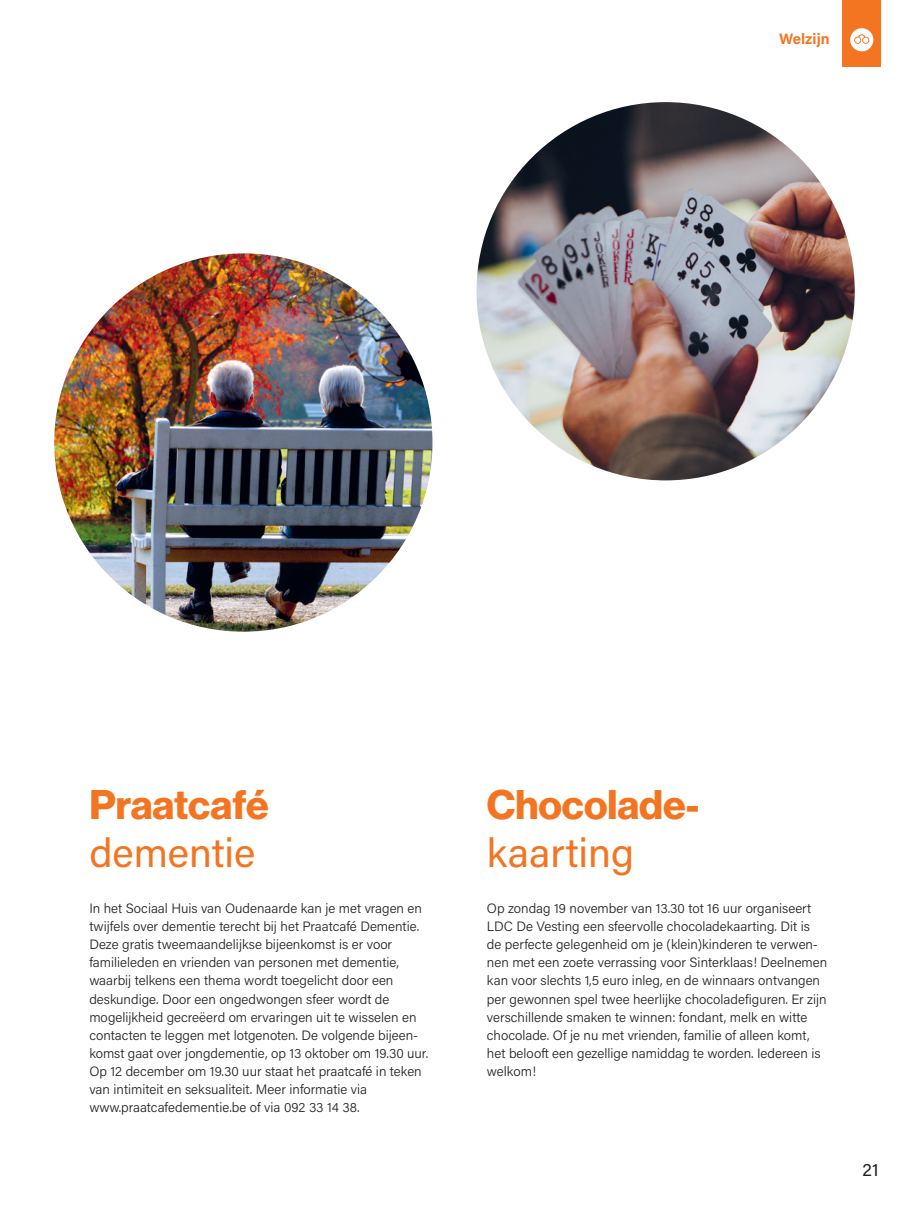
<style>
.page{position:relative;width:919px;height:1217px;background:#fff}
.page>*{position:absolute;margin:0;border:0;box-sizing:border-box;transform-origin:0 0}
.t1{font:40.5px "N Haas Grotesk DS Pro 75 Bd";color:#f47521}
.t2{font:40.5px "Acumin Pro";color:#f47521}
.t3{font:18px "Acumin Variable Concept";color:#231f20}
.t4{font:700 15px "Acumin Pro";color:#f47521}
.t5{font:300 13.5px/18px "Acumin Pro";color:#231f20}
</style>
<div class="page">
<div style="left:842px;top:0;width:39px;height:67px;background:#f47521"></div>
<svg style="left:850px;top:28px;width:23px;height:23px"></svg>
<img style="left:54px;top:253px;width:378px;height:378px;border-radius:189px">
<img style="left:476px;top:102px;width:378px;height:378px;border-radius:189px">
<p class="t4" style="left:779px;top:28px;width:52px">Welzijn</p>
<h1 class="t1" style="left:89px;top:781px;width:181px">Praatcafé</h1>
<h1 class="t2" style="left:89px;top:824px;width:167px">dementie</h1>
<p class="t5" style="left:89px;top:899px;width:340px">In het Sociaal Huis van Oudenaarde kan je met vragen en twijfels over dementie terecht bij het Praatcafé Dementie.<br>Deze gratis tweemaandelijkse bijeenkomst is er voor familieleden en vrienden van personen met dementie, waarbij telkens een thema wordt toegelicht door een deskundige. Door een ongedwongen sfeer wordt de mogelijkheid gecreëerd om ervaringen uit te wisselen en contacten te leggen met lotgenoten. De volgende bijeen&shy;komst gaat over jongdementie, op 13 oktober om 19.30 uur.<br>Op 12 december om 19.30 uur staat het praatcafé in teken van intimiteit en seksualiteit. Meer informatie via www.praatcafedementie.be of via 092 33 14 38.</p>
<h1 class="t1" style="left:487px;top:781px;width:214px">Chocolade-</h1>
<h1 class="t2" style="left:487px;top:824px;width:149px">kaarting</h1>
<p class="t5" style="left:487px;top:899px;width:342px">Op zondag 19 november van 13.30 tot 16 uur organiseert LDC De Vesting een sfeervolle chocoladekaarting. Dit is de perfecte gelegenheid om je (klein)kinderen te verwen&shy;nen met een zoete verrassing voor Sinterklaas! Deelnemen kan voor slechts 1,5 euro inleg, en de winnaars ontvangen per gewonnen spel twee heerlijke chocoladefiguren. Er zijn verschillende smaken te winnen: fondant, melk en witte chocolade. Of je nu met vrienden, familie of alleen komt, het belooft een gezellige namiddag te worden. Iedereen is welkom!</p>
<h2 class="t3" style="left:862px;top:1156px;width:18px">21</h2>
</div>
